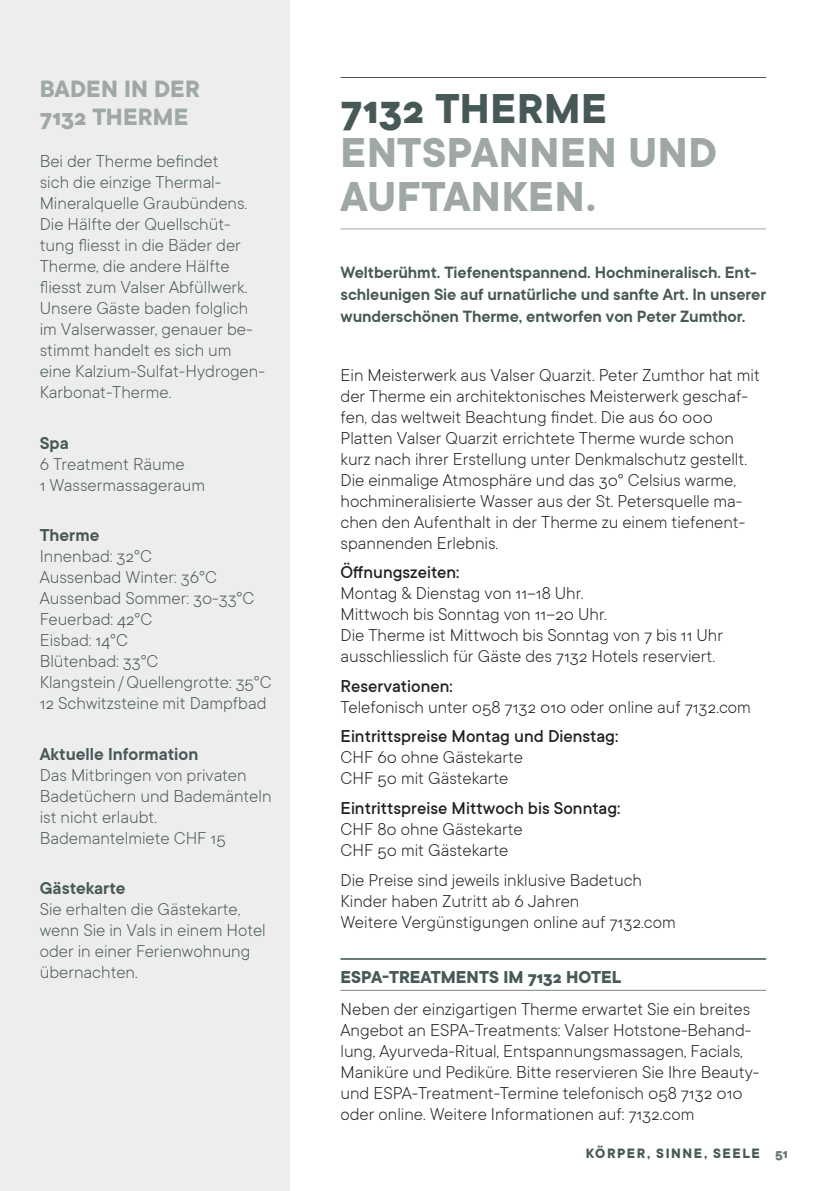
<style>
.page{position:relative;width:840px;height:1191px;background:#fff}
.page>*{position:absolute;margin:0;border:0;box-sizing:border-box;transform-origin:0 0}
.t1{font:700 46px/44px "TT Commons";letter-spacing:.015em;color:#9fa8a7}
.t2{font:700 46px "TT Commons";letter-spacing:.015em;color:#475957}
.t3{font:700 26px/28px "TT Commons";letter-spacing:.005em;color:#9fa8a7}
.t4{font:300 19px/21px "TT Commons";color:#231f20}
.t5{font:300 19px/21px "TT Commons";color:#475957}
.t6{font:500 19px "TT Commons";color:#231f20}
.t7{font:600 19px "TT Commons";color:#475957}
.t8{font:700 19px "TT Commons";color:#475957}
.t9{font:600 18px/22px "TT Commons";letter-spacing:-.005em;color:#475957}
.t10{font:700 15px "TT Commons";letter-spacing:.105em;color:#475957}
.s1{color:#697876}
</style>
<div class="page">
<div style="left:0;top:0;width:289px;height:1191px;background:#eeeded"></div>
<hr style="left:340px;top:958px;width:425px;height:2px;background:#697876">
<hr style="left:340px;top:990px;width:425px;height:1px;background:#7a8785">
<hr style="left:340px;top:77px;width:425px;height:1px;background:#475957">
<hr style="left:340px;top:228px;width:425px;height:1px;background:#9fa8a7">
<h2 class="t3" style="left:40px;top:74px;width:162px">BADEN IN DER<br>7132 THERME</h2>
<p class="t5" style="left:40px;top:150px;width:226px">Bei der Therme befindet<br>sich die einzige Thermal-<br>Mineralquelle Graubündens.<br>Die Hälfte der Quellschüt&shy;tung fliesst in die Bäder der<br>Therme, die andere Hälfte fliesst zum Valser Abfüllwerk.<br>Unsere Gäste baden folglich im Valserwasser, genauer be&shy;stimmt handelt es sich um eine Kalzium-Sulfat-Hydrogen-<br>Karbonat-Therme.</p>
<p class="t7" style="left:40px;top:430px;width:31px">Spa</p>
<p class="t5" style="left:40px;top:452px;width:167px">6 Treatment Räume<br>1 Wassermassageraum</p>
<p class="t7" style="left:40px;top:523px;width:61px">Therme</p>
<p class="t5" style="left:40px;top:545px;width:233px">Innenbad: 32°C<br>Aussenbad Winter: 36°C<br>Aussenbad Sommer: 30-33°C<br>Feuerbad: 42°C<br>Eisbad: 14°C<br>Blütenbad: 33°C<br>Klangstein/Quellengrotte: 35°C<br>12 Schwitzsteine mit Dampfbad</p>
<p class="t7" style="left:40px;top:741px;width:160px">Aktuelle Information</p>
<p class="t5" style="left:40px;top:763px;width:233px">Das Mitbringen von privaten<br>Badetüchern und Bademänteln ist nicht erlaubt.<br>Bademantelmiete CHF 15</p>
<p class="t7" style="left:40px;top:876px;width:87px">Gästekarte</p>
<p class="t5" style="left:40px;top:898px;width:227px">Sie erhalten die Gästekarte, wenn Sie in Vals in einem Hotel oder in einer Ferienwohnung übernachten.</p>
<h1 class="t2" style="left:340px;top:79px;width:268px">7132 THERME</h1>
<h1 class="t1" style="left:340px;top:130px;width:378px">ENTSPANNEN UND<br>AUFTANKEN.</h1>
<p class="t9" style="left:340px;top:261px;width:427px">Weltberühmt. Tiefenentspannend. Hochmineralisch. Ent&shy;schleunigen Sie auf urnatürliche und sanfte Art. In unserer wunderschönen Therme, entworfen von Peter Zumthor.</p>
<p class="t4" style="left:340px;top:364px;width:420px">Ein Meisterwerk aus Valser Quarzit. Peter Zumthor hat mit der Therme ein architektonisches Meisterwerk geschaf&shy;fen, das weltweit Beachtung findet. Die aus 60 000<br>Platten Valser Quarzit errichtete Therme wurde schon kurz nach ihrer Erstellung unter Denkmalschutz gestellt.<br>Die einmalige Atmosphäre und das 30° Celsius warme, hochmineralisierte Wasser aus der St. Petersquelle ma&shy;chen den Aufenthalt in der Therme zu einem tiefenent&shy;spannenden Erlebnis.</p>
<p class="t6" style="left:340px;top:560px;width:120px">Öffnungszeiten:</p>
<p class="t4" style="left:340px;top:582px;width:384px">Montag &amp; Dienstag von 11–18 Uhr.<br>Mittwoch bis Sonntag von 11–20 Uhr.<br>Die Therme ist Mittwoch bis Sonntag von 7 bis 11 Uhr ausschliesslich für Gäste des 7132 Hotels reserviert.</p>
<p class="t6" style="left:340px;top:674px;width:114px">Reservationen:</p>
<p class="t4" style="left:340px;top:696px;width:411px">Telefonisch unter 058 7132 010 oder online auf 7132.com</p>
<p class="t6" style="left:340px;top:724px;width:279px">Eintrittspreise Montag und Dienstag:</p>
<p class="t4" style="left:340px;top:746px;width:184px">CHF 60 ohne Gästekarte<br>CHF 50 mit Gästekarte</p>
<p class="t6" style="left:340px;top:796px;width:281px">Eintrittspreise Mittwoch bis Sonntag:</p>
<p class="t4" style="left:340px;top:818px;width:184px">CHF 80 ohne Gästekarte<br>CHF 50 mit Gästekarte</p>
<p class="t4" style="left:340px;top:868px;width:336px">Die Preise sind jeweils inklusive Badetuch<br>Kinder haben Zutritt ab 6 Jahren<br>Weitere Vergünstigungen online auf 7132.com</p>
<p class="t8" style="left:340px;top:964px;width:282px">ESPA-TREATMENTS IM 7132 HOTEL</p>
<p class="t4" style="left:340px;top:997px;width:420px">Neben der einzigartigen Therme erwartet Sie ein breites Angebot an ESPA-Treatments: Valser Hotstone-Behand&shy;lung, Ayurveda-Ritual, Entspannungsmassagen, Facials, Maniküre und Pediküre. Bitte reservieren Sie Ihre Beauty&shy;und ESPA-Treatment-Termine telefonisch 058 7132 010 oder online. Weitere Informationen auf: 7132.com</p>
<p class="t10" style="left:585px;top:1143px;width:204px">KÖRPER, SINNE, SEELE <span class="s1">51</span></p>
</div>
